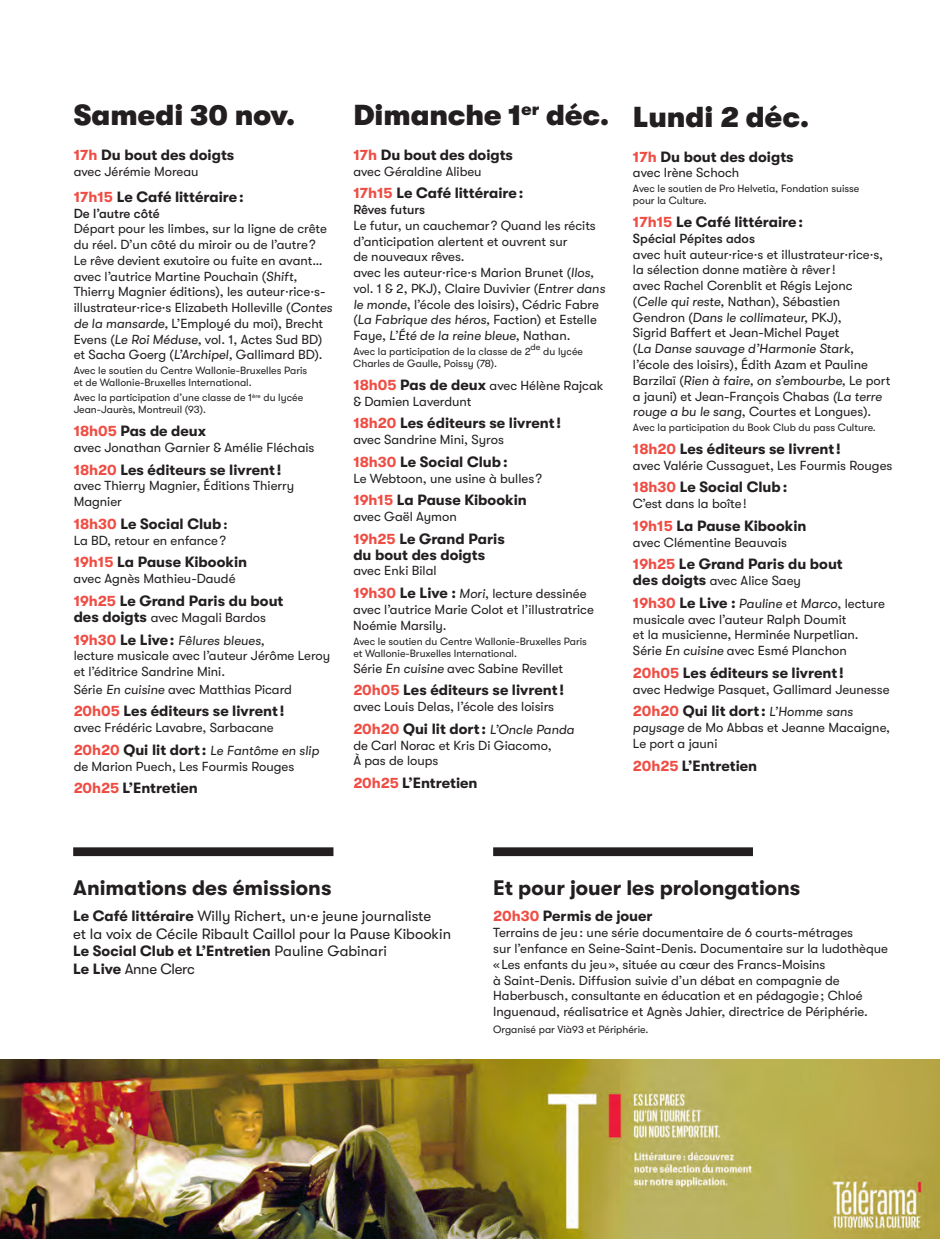
<style>
.page{position:relative;width:940px;height:1239px;background:#fff}
.page>*{position:absolute;margin:0;border:0;box-sizing:border-box;transform-origin:0 0}
.t1{font:900 28.88px "GT Walsheim";color:#231f20}
.t2{font:700 21px "GT Walsheim";color:#231f20}
.t3{font:700 14.88px/15.8px "GT Walsheim";color:#231f20}
.t4{font:14.88px/17.5px "GT Walsheim";color:#231f20}
.t5{font:13.12px/15.8px "GT Walsheim";color:#231f20}
.t6{font:500 13.12px "GT Walsheim";color:#231f20}
.t7{font:10.5px/12.2px "GT Walsheim";color:#231f20}
.t8{font:8.92px "GT Walsheim";color:#231f20}
.s1{color:#ef4d44}
.s2{font-style:italic}
.s3{font-size:13.12px}
.s4{font-weight:400;font-size:13.12px}
.s5{font-weight:400;font-style:italic;font-size:13.12px}
.s6{font-weight:700;font-size:14.88px;color:#ef4d44}
.s7{font-weight:700;font-size:14.88px}
.s8{font-weight:700}
</style>
<div class="page">
<img style="left:0;top:1059px;width:939px;height:179px">
<div style="left:73px;top:847px;width:260px;height:9px;background:#231f20"></div>
<div style="left:493px;top:847px;width:259px;height:9px;background:#231f20"></div>
<h1 class="t1" style="left:74px;top:99px;width:223px">Samedi 30 nov.</h1>
<p class="t3" style="left:74px;top:147px;width:162px"><span class="s1">17h</span> Du bout des doigts</p>
<p class="t5" style="left:74px;top:163px;width:126px">avec Jérémie Moreau</p>
<p class="t3" style="left:74px;top:189px;width:171px"><span class="s1">17h15</span> Le Café littéraire :</p>
<p class="t6" style="left:74px;top:206px;width:88px">De l’autre côté</p>
<p class="t5" style="left:74px;top:221px;width:260px">Départ pour les limbes, sur la ligne de crête du réel. D’un côté du miroir ou de l’autre ?<br>Le rêve devient exutoire ou fuite en avant… avec l’autrice Martine Pouchain (<span class="s2">Shift, </span>Thierry Magnier éditions), les auteur·rice·s&shy;illustrateur·rice·s Elizabeth Holleville (<span class="s2">Contes de la mansarde,</span> L’Employé du moi), Brecht Evens (<span class="s2">Le Roi Méduse,</span> vol. 1, Actes Sud BD) et Sacha Goerg (<span class="s2">L’Archipel,</span> Gallimard BD).</p>
<p class="t7" style="left:74px;top:364px;width:235px">Avec le soutien du Centre Wallonie-Bruxelles Paris et de Wallonie-Bruxelles International.</p>
<p class="t7" style="left:74px;top:391px;width:231px">Avec la participation d’une classe de 1<sup>ère</sup> du lycée<br>Jean-Jaurès, Montreuil (93).</p>
<p class="t3" style="left:74px;top:423px;width:134px"><span class="s1">18h05</span> Pas de deux</p>
<p class="t5" style="left:74px;top:439px;width:242px">avec Jonathan Garnier &amp; Amélie Fléchais</p>
<p class="t3" style="left:74px;top:461px;width:209px"><span class="s1">18h20</span> Les éditeurs se livrent !</p>
<p class="t5" style="left:74px;top:478px;width:222px">avec Thierry Magnier, Éditions Thierry<br>Magnier</p>
<p class="t3" style="left:74px;top:516px;width:155px"><span class="s1">18h30</span> Le Social Club <span class="s3">:</span></p>
<p class="t5" style="left:74px;top:532px;width:154px">La BD, retour en enfance ?</p>
<p class="t3" style="left:74px;top:554px;width:175px"><span class="s1">19h15</span> La Pause Kibookin</p>
<p class="t5" style="left:74px;top:571px;width:163px">avec Agnès Mathieu-Daudé</p>
<p class="t3" style="left:74px;top:593px;width:211px"><span class="s1">19h25</span> Le Grand Paris du bout</p>
<p class="t3" style="left:74px;top:605px;width:194px;line-height:22.8px">des doigts <span class="s4">avec Magali Bardos<br></span><span class="s1">19h30</span> Le Live : <span class="s5">Fêlures bleues,</span></p>
<p class="t5" style="left:74px;top:648px;width:258px">lecture musicale avec l’auteur Jérôme Leroy et l’éditrice Sandrine Mini.</p>
<p class="t5" style="left:74px;top:681px;width:220px">Série <span class="s2">En cuisine</span> avec Matthias Picard</p>
<p class="t3" style="left:74px;top:703px;width:212px"><span class="s1">20h05</span> Les éditeurs se livrent !</p>
<p class="t5" style="left:74px;top:716px;width:247px;line-height:22.8px">avec Frédéric Lavabre, Sarbacane<br><span class="s6">20h20</span> <span class="s7">Qui lit dort :</span> <span class="s2">Le Fantôme en slip</span></p>
<p class="t5" style="left:74px;top:758px;width:222px">de Marion Puech, Les Fourmis Rouges</p>
<p class="t3" style="left:74px;top:780px;width:126px"><span class="s1">20h25</span> L’Entretien</p>
<h1 class="t1" style="left:353px;top:99px;width:258px">Dimanche 1<sup>er</sup> déc.</h1>
<p class="t3" style="left:353px;top:147px;width:161px"><span class="s1">17h</span> Du bout des doigts</p>
<p class="t5" style="left:353px;top:163px;width:130px">avec Géraldine Alibeu</p>
<p class="t3" style="left:353px;top:185px;width:171px"><span class="s1">17h15</span> Le Café littéraire :</p>
<p class="t6" style="left:353px;top:202px;width:73px">Rêves futurs</p>
<p class="t5" style="left:353px;top:217px;width:253px">Le futur, un cauchemar ? Quand les récits d’anticipation alertent et ouvrent sur<br>de nouveaux rêves.<br>avec les auteur·rice·s Marion Brunet (<span class="s2">Ilos, </span>vol. 1 &amp; 2, PKJ), Claire Duvivier (<span class="s2">Entrer dans le monde</span>, l’école des loisirs), Cédric Fabre (<span class="s2">La Fabrique des héros,</span> Faction) et Estelle Faye, <span class="s2">L’Été de la reine bleue,</span> Nathan.</p>
<p class="t7" style="left:353px;top:345px;width:179px">Avec la participation de la classe de 2</p>
<p class="t8" style="left:530px;top:341px;width:11px">de</p>
<p class="t7" style="left:543px;top:345px;width:41px">du lycée</p>
<p class="t7" style="left:353px;top:357px;width:145px">Charles de Gaulle, Poissy (78).</p>
<p class="t5" style="left:353px;top:377px;width:251px"><span class="s6">18h05</span> <span class="s7">Pas de deux</span> avec Hélène Rajcak &amp; Damien Laverdunt</p>
<p class="t3" style="left:353px;top:415px;width:209px"><span class="s1">18h20</span> Les éditeurs se livrent !</p>
<p class="t5" style="left:353px;top:432px;width:152px">avec Sandrine Mini, Syros</p>
<p class="t3" style="left:353px;top:454px;width:156px"><span class="s1">18h30</span> Le Social Club :</p>
<p class="t5" style="left:353px;top:470px;width:190px">Le Webtoon, une usine à bulles ?</p>
<p class="t3" style="left:353px;top:492px;width:175px"><span class="s1">19h15</span> La Pause Kibookin</p>
<p class="t5" style="left:353px;top:509px;width:105px">avec Gaël Aymon</p>
<p class="t3" style="left:353px;top:531px;width:153px"><span class="s1">19h25</span> Le Grand Paris du bout des doigts</p>
<p class="t5" style="left:353px;top:559px;width:235px;line-height:22.8px">avec Enki Bilal<br><span class="s6">19h30</span> <span class="s7">Le Live :</span> <span class="s2">Mori</span>, lecture dessinée</p>
<p class="t5" style="left:353px;top:601px;width:242px">avec l’autrice Marie Colot et l’illustratrice<br>Noémie Marsily.</p>
<p class="t7" style="left:353px;top:634px;width:235px">Avec le soutien du Centre Wallonie-Bruxelles Paris et Wallonie-Bruxelles International.</p>
<p class="t5" style="left:353px;top:660px;width:211px">Série <span class="s2">En cuisine</span> avec Sabine Revillet</p>
<p class="t3" style="left:353px;top:682px;width:212px"><span class="s1">20h05</span> Les éditeurs se livrent !</p>
<p class="t5" style="left:353px;top:695px;width:222px;line-height:22.8px">avec Louis Delas, l’école des loisirs<br><span class="s6">20h20</span> <span class="s7">Qui lit dort :</span> <span class="s2">L’Oncle Panda</span></p>
<p class="t5" style="left:353px;top:737px;width:200px">de Carl Norac et Kris Di Giacomo,<br>À pas de loups</p>
<p class="t3" style="left:353px;top:775px;width:126px"><span class="s1">20h25</span> L’Entretien</p>
<h1 class="t1" style="left:633px;top:101px;width:178px">Lundi 2 déc.</h1>
<p class="t3" style="left:633px;top:149px;width:162px"><span class="s1">17h</span> Du bout des doigts</p>
<p class="t5" style="left:633px;top:165px;width:108px">avec Irène Schoch</p>
<p class="t7" style="left:633px;top:182px;width:228px">Avec le soutien de Pro Helvetia, Fondation suisse pour la Culture.</p>
<p class="t3" style="left:633px;top:214px;width:171px"><span class="s1">17h15</span> Le Café littéraire :</p>
<p class="t6" style="left:633px;top:231px;width:123px">Spécial Pépites ados</p>
<p class="t5" style="left:633px;top:246px;width:259px">avec huit auteur·rice·s et illustrateur·rice·s, la sélection donne matière à rêver !<br>avec Rachel Corenblit et Régis Lejonc<br>(<span class="s2">Celle qui reste,</span> Nathan), Sébastien Gendron (<span class="s2">Dans le collimateur,</span> PKJ),<br>Sigrid Baffert et Jean-Michel Payet<br>(<span class="s2">La Danse sauvage d’Harmonie Stark, </span>l’école des loisirs), Édith Azam et Pauline Barzilaï (<span class="s2">Rien à faire, on s’embourbe,</span> Le port a jauni) et Jean-François Chabas <span class="s2">(La terre rouge a bu le sang</span>, Courtes et Longues).</p>
<p class="t7" style="left:633px;top:421px;width:244px">Avec la participation du Book Club du pass Culture.</p>
<p class="t3" style="left:633px;top:441px;width:209px"><span class="s1">18h20</span> Les éditeurs se livrent !</p>
<p class="t5" style="left:633px;top:457px;width:261px">avec Valérie Cussaguet, Les Fourmis Rouges</p>
<p class="t3" style="left:633px;top:479px;width:156px"><span class="s1">18h30</span> Le Social Club :</p>
<p class="t5" style="left:633px;top:495px;width:115px">C’est dans la boîte !</p>
<p class="t3" style="left:633px;top:518px;width:175px"><span class="s1">19h15</span> La Pause Kibookin</p>
<p class="t5" style="left:633px;top:534px;width:155px">avec Clémentine Beauvais</p>
<p class="t3" style="left:633px;top:556px;width:211px"><span class="s1">19h25</span> Le Grand Paris du bout</p>
<p class="t5" style="left:633px;top:569px;width:253px;line-height:22.8px"><span class="s7">des doigts</span> avec Alice Saey<br><span class="s6">19h30</span> <span class="s7">Le Live :</span> <span class="s2">Pauline et Marco</span>, lecture</p>
<p class="t5" style="left:633px;top:611px;width:227px">musicale avec l’auteur Ralph Doumit et la musicienne, Herminée Nurpetlian.<br>Série <span class="s2">En cuisine</span> avec Esmé Planchon</p>
<p class="t3" style="left:633px;top:665px;width:212px"><span class="s1">20h05</span> Les éditeurs se livrent !</p>
<p class="t5" style="left:633px;top:681px;width:258px">avec Hedwige Pasquet, Gallimard Jeunesse</p>
<p class="t3" style="left:633px;top:703px;width:221px"><span class="s1">20h20</span> Qui lit dort : <span class="s5">L’Homme sans</span></p>
<p class="t5" style="left:633px;top:719px;width:258px"><span class="s2">paysage</span> de Mo Abbas et Jeanne Macaigne,<br>Le port a jauni</p>
<p class="t3" style="left:633px;top:757px;width:126px"><span class="s1">20h25</span> L’Entretien</p>
<h2 class="t2" style="left:73px;top:876px;width:260px">Animations des émissions</h2>
<p class="t4" style="left:73px;top:907px;width:379px"><span class="s8">Le Café littéraire</span> Willy Richert, un·e jeune journaliste<br>et la voix de Cécile Ribault Caillol pour la Pause Kibookin <span class="s8">Le Social Club et L’Entretien</span> Pauline Gabinari<br><span class="s8">Le Live</span> Anne Clerc</p>
<h2 class="t2" style="left:493px;top:876px;width:309px">Et pour jouer les prolongations</h2>
<p class="t3" style="left:493px;top:908px;width:161px"><span class="s1">20h30</span> Permis de jouer</p>
<p class="t5" style="left:493px;top:924px;width:396px">Terrains de jeu : une série documentaire de 6 courts-métrages<br>sur l’enfance en Seine-Saint-Denis. Documentaire sur la ludothèque « Les enfants du jeu », située au cœur des Francs-Moisins<br>à Saint-Denis. Diffusion suivie d’un débat en compagnie de Haberbusch, consultante en éducation et en pédagogie ; Chloé Inguenaud, réalisatrice et Agnès Jahier, directrice de Périphérie.</p>
<p class="t7" style="left:493px;top:1022px;width:157px">Organisé par Vià93 et Périphérie.</p>
</div>
